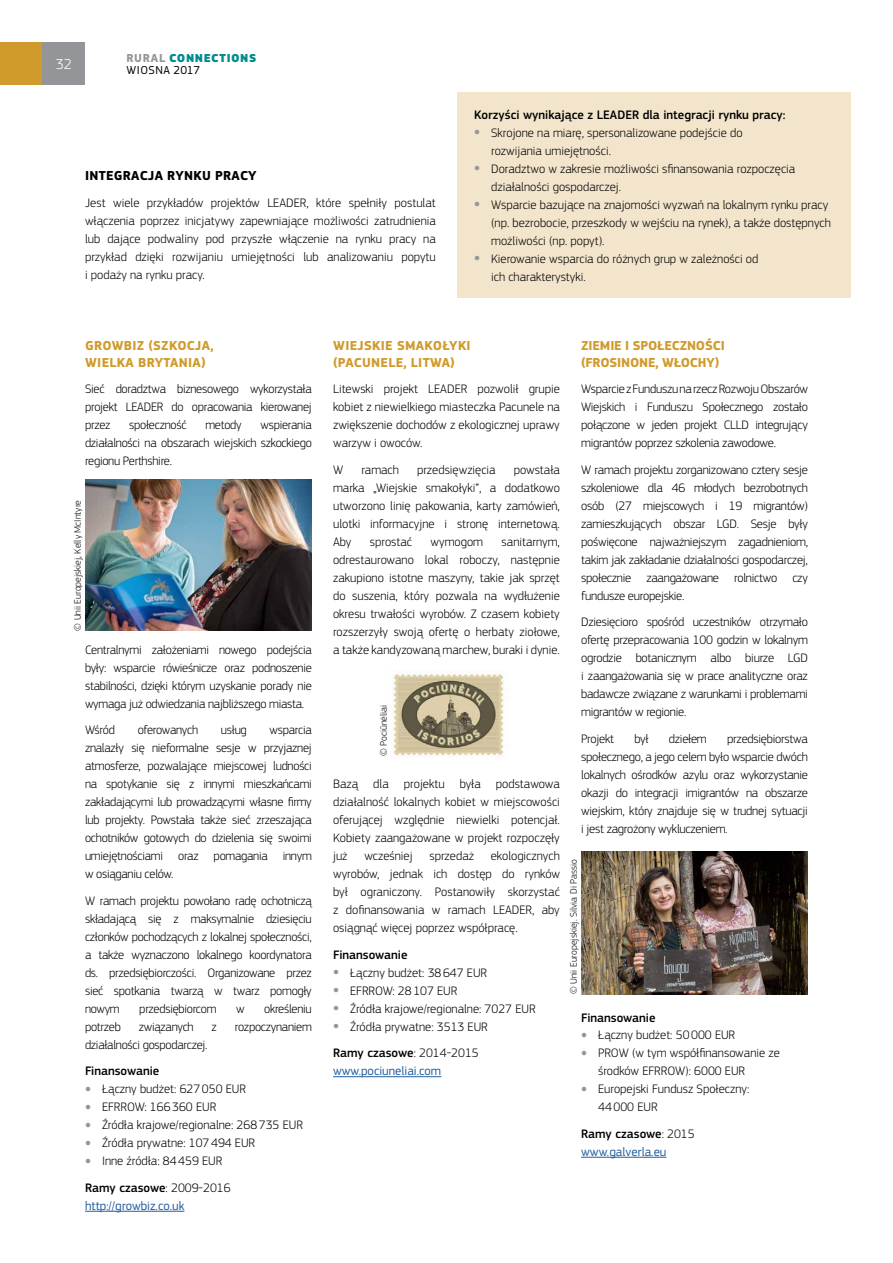
<style>
.page{position:relative;width:893px;height:1263px;background:#fff}
.page>*{position:absolute;margin:0;border:0;box-sizing:border-box;transform-origin:0 0}
.t1{font:300 15px "EC Square Sans Pro";color:#fff}
.t2{font:700 13.5px/16.5px "EC Square Sans Pro";letter-spacing:.02em;color:#d09b2c}
.t3{font:700 13.5px/16.5px "EC Square Sans Pro";letter-spacing:-.01em;color:#d09b2c}
.t4{font:700 13.5px "EC Square Sans Pro";letter-spacing:.02em;color:#000}
.t5{font:300 12.75px/18px "EC Square Sans Pro";color:#000;text-align:justify}
.t6{font:500 12.75px "EC Square Sans Pro";color:#000}
.t7{font:12.75px/18px "EC Square Sans Pro";color:#215e9e}
.t8{font:900 12px/12px "EC Square Sans Pro";letter-spacing:.05em;color:#008c8d}
.t9{font:300 9.75px "EC Square Sans Pro";color:#000}
.s1{font-weight:700;color:#939598}
.s2{font-weight:400;color:#000}
.s3{font-weight:900;font-size:13.5px;color:#939598}
.s4{font-weight:500}
.s5{font-weight:500;color:#000}
.s6{font-weight:300;color:#000}
</style>
<div class="page">
<div style="left:0;top:43px;width:43px;height:42px;background:#d09b2c"></div>
<hr style="left:85px;top:1211px;width:99px;height:1px;background:#215e9e">
<hr style="left:333px;top:1076px;width:108px;height:1px;background:#215e9e">
<hr style="left:581px;top:1157px;width:85px;height:1px;background:#215e9e">
<img style="left:85px;top:479px;width:227px;height:152px">
<img style="left:581px;top:851px;width:227px;height:143px">
<img style="left:392px;top:671px;width:113px;height:86px">
<div style="left:457px;top:92px;width:393px;height:206px;background:#f3e5cc"></div>
<div style="left:43px;top:43px;width:42px;height:42px;background:#939598"></div>
<p class="t1" style="left:56px;top:56px;width:18px">32</p>
<p class="t8" style="left:127px;top:53px;width:131px"><span class="s1">RURAL</span> CONNECTIONS<br><span class="s2">WIOSNA 2017</span></p>
<p class="t4" style="left:85px;top:168px;width:173px">INTEGRACJA RYNKU PRACY</p>
<p class="t5" style="left:85px;top:193px;width:352px">Jest wiele przykładów projektów LEADER, które spełniły postulat włączenia poprzez inicjatywy zapewniające możliwości zatrudnienia lub dające podwaliny pod przyszłe włączenie na rynku pracy na przykład dzięki rozwijaniu umiejętności lub analizowaniu popytu i podaży na rynku pracy.</p>
<p class="t6" style="left:474px;top:107px;width:313px">Korzyści wynikające z LEADER dla integracji rynku pracy:</p>
<p class="t5" style="left:491px;top:123px;width:253px;text-indent:-17px"><span class="s3">•</span> Skrojone na miarę, spersonalizowane podejście do rozwijania umiejętności.</p>
<p class="t5" style="left:491px;top:159px;width:306px;text-indent:-17px"><span class="s3">•</span> Doradztwo w zakresie możliwości sfinansowania rozpoczęcia działalności gospodarczej.</p>
<p class="t5" style="left:491px;top:195px;width:341px;text-align:left;text-indent:-17px"><span class="s3">•</span> Wsparcie bazujące na znajomości wyzwań na lokalnym rynku pracy (np. bezrobocie, przeszkody w wejściu na rynek), a także dostępnych możliwości (np. popyt).</p>
<p class="t5" style="left:491px;top:249px;width:269px;text-indent:-17px"><span class="s3">•</span> Kierowanie wsparcia do różnych grup w zależności od ich charakterystyki.</p>
<p class="t2" style="left:85px;top:338px;width:130px">GROWBIZ (SZKOCJA,<br>WIELKA BRYTANIA)</p>
<p class="t5" style="left:85px;top:380px;width:228px">Sieć doradztwa biznesowego wykorzystała projekt LEADER do opracowania kierowanej przez</p>
<p class="t5" style="left:129px;top:416px;width:59px">społeczność</p>
<p class="t5" style="left:205px;top:416px;width:38px">metody</p>
<p class="t5" style="left:85px;top:416px;width:228px;text-indent:175px">wspierania działalności na obszarach wiejskich szkockiego regionu Perthshire.</p>
<p class="t9" style="left:72px;top:631px;width:132px;rotate:-90deg">© Unii Europejskiej, Kelly McIntyre</p>
<p class="t5" style="left:85px;top:641px;width:228px">Centralnymi założeniami nowego podejścia były: wsparcie rówieśnicze oraz podnoszenie stabilności, dzięki którym uzyskanie porady nie wymaga już odwiedzania najbliższego miasta.</p>
<p class="t5" style="left:85px;top:721px;width:31px">Wśród</p>
<p class="t5" style="left:138px;top:721px;width:62px">oferowanych</p>
<p class="t5" style="left:221px;top:721px;width:27px">usług</p>
<p class="t5" style="left:85px;top:721px;width:228px;text-indent:185px">wsparcia znalazły się nieformalne sesje w przyjaznej atmosferze, pozwalające miejscowej ludności na spotykanie się z innymi mieszkańcami zakładającymi lub prowadzącymi własne firmy lub projekty. Powstała także sieć zrzeszająca ochotników gotowych do dzielenia się swoimi umiejętnościami oraz pomagania innym w osiąganiu celów.</p>
<p class="t5" style="left:85px;top:892px;width:228px">W ramach projektu powołano radę ochotniczą składającą się z maksymalnie dziesięciu członków pochodzących z lokalnej społeczności, a także wyznaczono lokalnego koordynatora ds. przedsiębiorczości. Organizowane przez sieć spotkania twarzą w twarz pomogły nowym</p>
<p class="t5" style="left:139px;top:1000px;width:79px">przedsiębiorcom</p>
<p class="t5" style="left:236px;top:1000px;width:10px">w</p>
<p class="t5" style="left:264px;top:1000px;width:49px">określeniu</p>
<p class="t5" style="left:85px;top:1018px;width:37px">potrzeb</p>
<p class="t5" style="left:139px;top:1018px;width:56px">związanych</p>
<p class="t5" style="left:212px;top:1018px;width:7px">z</p>
<p class="t5" style="left:235px;top:1018px;width:78px">rozpoczynaniem</p>
<p class="t5" style="left:85px;top:1036px;width:124px">działalności gospodarczej.</p>
<p class="t6" style="left:85px;top:1064px;width:76px">Finansowanie</p>
<p class="t5" style="left:85px;top:1080px;width:162px"><span class="s3">•</span> Łączny budżet: 627050 EUR</p>
<p class="t5" style="left:85px;top:1098px;width:133px"><span class="s3">•</span> EFRROW: 166360 EUR</p>
<p class="t5" style="left:85px;top:1116px;width:219px"><span class="s3">•</span> Źródła krajowe/regionalne: 268735 EUR</p>
<p class="t5" style="left:85px;top:1134px;width:172px"><span class="s3">•</span> Źródła prywatne: 107494 EUR</p>
<p class="t5" style="left:85px;top:1148px;width:147px;line-height:26.5px"><span class="s3">•</span> Inne źródła: 84459 EUR<br><span class="s4">Ramy czasowe</span>: 2009-2016</p>
<p class="t7" style="left:85px;top:1197px;width:101px">http://growbiz.co.uk</p>
<p class="t2" style="left:333px;top:338px;width:139px">WIEJSKIE SMAKOŁYKI (PACUNELE, LITWA)</p>
<p class="t5" style="left:333px;top:380px;width:228px">Litewski projekt LEADER pozwolił grupie kobiet z niewielkiego miasteczka Pacunele na zwiększenie dochodów z ekologicznej uprawy warzyw i owoców.</p>
<p class="t5" style="left:333px;top:461px;width:12px">W</p>
<p class="t5" style="left:361px;top:461px;width:39px">ramach</p>
<p class="t5" style="left:417px;top:461px;width:80px">przedsięwzięcia</p>
<p class="t5" style="left:333px;top:461px;width:228px;text-indent:181px">powstała marka „Wiejskie smakołyki”, a dodatkowo utworzono linię pakowania, karty zamówień, ulotki informacyjne i stronę internetową.<br>Aby</p>
<p class="t5" style="left:370px;top:533px;width:44px">sprostać</p>
<p class="t5" style="left:431px;top:533px;width:54px">wymogom</p>
<p class="t5" style="left:333px;top:533px;width:228px;text-indent:169px">sanitarnym, odrestaurowano lokal roboczy, następnie zakupiono istotne maszyny, takie jak sprzęt do suszenia, który pozwala na wydłużenie okresu trwałości wyrobów. Z czasem kobiety rozszerzyły swoją ofertę o herbaty ziołowe, a także kandyzowaną marchew, buraki i dynie.</p>
<p class="t9" style="left:378px;top:756px;width:52px;rotate:-90deg">© Pociūnėliai</p>
<p class="t5" style="left:333px;top:775px;width:228px">Bazą dla projektu była podstawowa działalność lokalnych kobiet w miejscowości oferującej względnie niewielki potencjał.<br>Kobiety zaangażowane w projekt rozpoczęły już</p>
<p class="t5" style="left:364px;top:847px;width:50px">wcześniej</p>
<p class="t5" style="left:429px;top:847px;width:46px">sprzedaż</p>
<p class="t5" style="left:333px;top:847px;width:228px;text-indent:158px">ekologicznych wyrobów, jednak ich dostęp do rynków był ograniczony. Postanowiły skorzystać z dofinansowania w ramach LEADER, aby osiągnąć więcej poprzez współpracę.</p>
<p class="t6" style="left:333px;top:947px;width:76px">Finansowanie</p>
<p class="t5" style="left:333px;top:964px;width:156px"><span class="s3">•</span> Łączny budżet: 38647 EUR</p>
<p class="t5" style="left:333px;top:982px;width:126px"><span class="s3">•</span> EFRROW: 28107 EUR</p>
<p class="t5" style="left:333px;top:1000px;width:204px"><span class="s3">•</span> Źródła krajowe/regionalne: 7027 EUR</p>
<p class="t5" style="left:333px;top:1013px;width:156px;line-height:26.5px"><span class="s3">•</span> Źródła prywatne: 3513 EUR<br><span class="s4">Ramy czasowe</span>: 2014-2015</p>
<p class="t7" style="left:333px;top:1062px;width:110px">www.pociuneliai.com</p>
<p class="t3" style="left:581px;top:338px;width:145px">ZIEMIE I SPOŁECZNOŚCI (FROSINONE, WŁOCHY)</p>
<p class="t5" style="left:581px;top:380px;width:228px">Wsparcie zFunduszu na rzecz Rozwoju Obszarów Wiejskich i Funduszu Społecznego zostało połączone w jeden projekt CLLD integrujący migrantów poprzez szkolenia zawodowe.</p>
<p class="t5" style="left:581px;top:461px;width:228px">W ramach projektu zorganizowano cztery sesje szkoleniowe dla 46 młodych bezrobotnych osób (27 miejscowych i 19 migrantów) zamieszkujących obszar LGD. Sesje były poświęcone najważniejszym zagadnieniom, takim jak zakładanie działalności gospodarczej, społecznie zaangażowane rolnictwo czy fundusze europejskie.</p>
<p class="t5" style="left:581px;top:613px;width:228px">Dziesięcioro spośród uczestników otrzymało ofertę przepracowania 100 godzin w lokalnym ogrodzie botanicznym albo biurze LGD i zaangażowania się w prace analityczne oraz badawcze związane z warunkami i problemami migrantów w regionie.</p>
<p class="t5" style="left:581px;top:730px;width:34px">Projekt</p>
<p class="t5" style="left:634px;top:730px;width:16px">był</p>
<p class="t5" style="left:669px;top:730px;width:39px">dziełem</p>
<p class="t5" style="left:581px;top:730px;width:228px;text-indent:146px">przedsiębiorstwa społecznego, a jego celem było wsparcie dwóch lokalnych ośrodków azylu oraz wykorzystanie okazji do integracji imigrantów na obszarze wiejskim, który znajduje się w trudnej sytuacji i jest zagrożony wykluczeniem.</p>
<p class="t9" style="left:568px;top:994px;width:136px;rotate:-90deg">© Unii Europejskiej. Silvia Di Passio</p>
<p class="t6" style="left:581px;top:1010px;width:76px">Finansowanie</p>
<p class="t5" style="left:581px;top:1026px;width:156px"><span class="s3">•</span> Łączny budżet: 50000 EUR</p>
<p class="t5" style="left:598px;top:1044px;width:183px;text-indent:-17px"><span class="s3">•</span> PROW (w tym współfinansowanie ze środków EFRROW): 6000 EUR</p>
<p class="t5" style="left:598px;top:1080px;width:153px;text-indent:-17px"><span class="s3">•</span> Europejski Fundusz Społeczny:<br>44000 EUR</p>
<p class="t7" style="left:581px;top:1125px;width:115px"><span class="s5">Ramy czasowe</span><span class="s6">: 2015 </span>www.galverla.eu</p>
</div>
